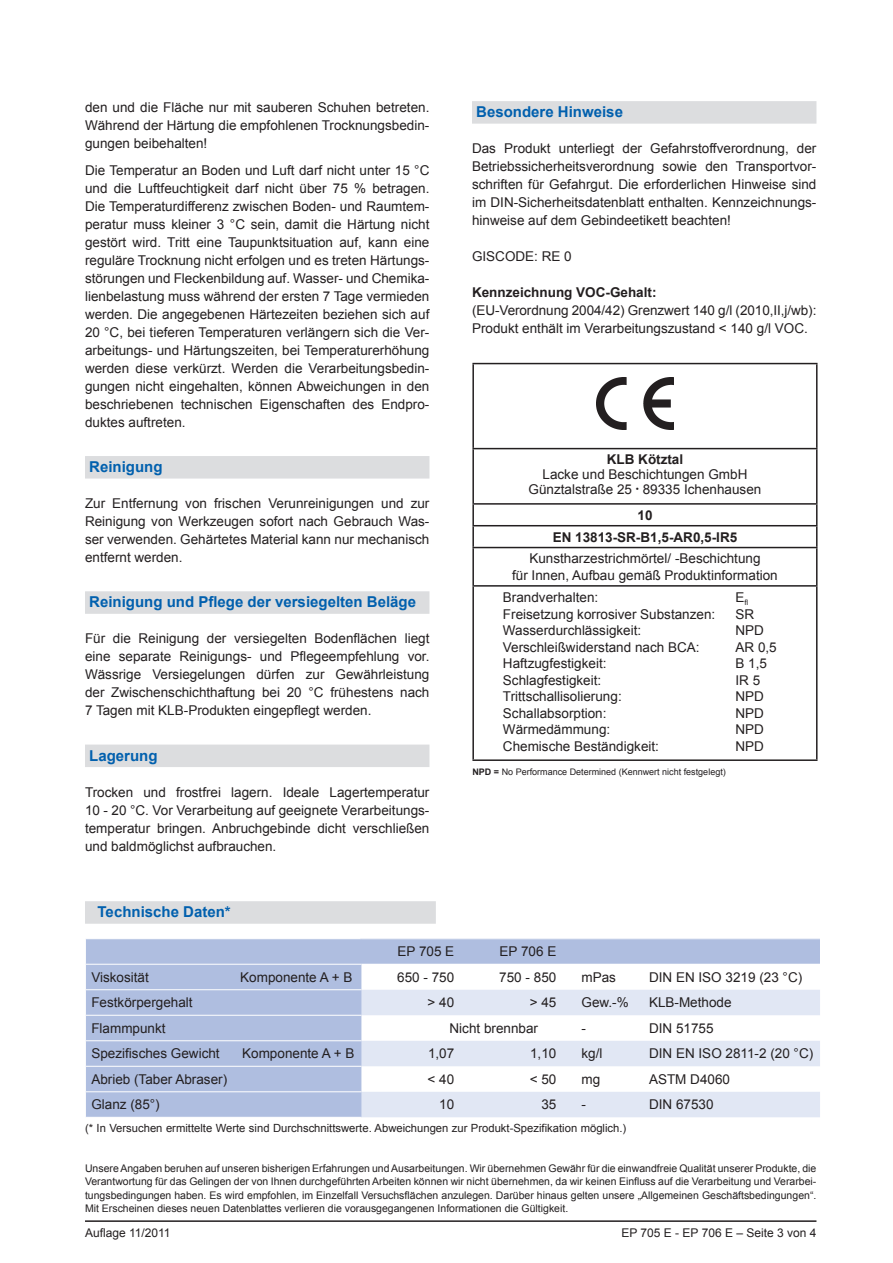
<style>
.page{position:relative;width:893px;height:1263px;background:#fff}
.page>*{position:absolute;margin:0;border:0;box-sizing:border-box;transform-origin:0 0}
.t1{font:700 15px "Arial";color:#0160ae}
.t2{font:13.5px/18px "Arial";color:#231f20;text-align:justify}
.t3{font:700 13.5px/21.9px "Arial";color:#231f20;text-align:center}
.t4{font:12px "Arial";color:#231f20}
.t5{font:11.25px "Arial";color:#231f20}
.t6{font:10.5px/13.5px "Arial";color:#231f20;text-align:justify}
.t7{font:9px "Arial";color:#231f20}
.t8{font:7.5px "Arial";color:#231f20}
.s1{font-weight:700}
</style>
<div class="page">
<hr style="left:85px;top:1220px;width:731px;height:2px;background:#231f20">
<div style="left:85px;top:456px;width:344px;height:23px;background:#dcdddf"></div>
<div style="left:85px;top:591px;width:344px;height:23px;background:#dcdddf"></div>
<div style="left:85px;top:745px;width:344px;height:22px;background:#dcdddf"></div>
<div style="left:472px;top:101px;width:344px;height:23px;background:#dcdddf"></div>
<hr style="left:472px;top:363px;width:345px;height:1px;background:#231f20">
<hr style="left:472px;top:364px;width:2px;height:84px;background:#231f20">
<hr style="left:816px;top:364px;width:1px;height:84px;background:#231f20">
<hr style="left:472px;top:448px;width:345px;height:1px;background:#231f20">
<hr style="left:472px;top:449px;width:2px;height:54px;background:#231f20">
<hr style="left:816px;top:449px;width:1px;height:54px;background:#231f20">
<hr style="left:472px;top:503px;width:345px;height:2px;background:#231f20">
<hr style="left:472px;top:505px;width:2px;height:20px;background:#231f20">
<hr style="left:472px;top:525px;width:345px;height:1px;background:#231f20">
<hr style="left:472px;top:526px;width:2px;height:21px;background:#231f20">
<svg style="left:816px;top:505px;width:1px;height:42px"></svg>
<hr style="left:472px;top:547px;width:345px;height:1px;background:#231f20">
<hr style="left:472px;top:548px;width:2px;height:37px;background:#231f20">
<hr style="left:816px;top:548px;width:1px;height:37px;background:#231f20">
<hr style="left:472px;top:585px;width:345px;height:2px;background:#231f20">
<hr style="left:472px;top:587px;width:2px;height:172px;background:#231f20">
<hr style="left:816px;top:587px;width:1px;height:172px;background:#231f20">
<hr style="left:472px;top:759px;width:345px;height:2px;background:#231f20">
<img style="left:596px;top:378px;width:78px;height:52px">
<div style="left:85px;top:901px;width:351px;height:23px;background:#dcdddf"></div>
<div style="left:361px;top:939px;width:459px;height:25px;background:#afbee0"></div>
<svg style="left:361px;top:990px;width:459px;height:127px;fill:#e1e7f4"></svg>
<div style="left:86px;top:939px;width:275px;height:178px;background:#afbee0"></div>
<hr style="left:85px;top:964px;width:276px;height:1px;background:#fff">
<hr style="left:85px;top:989px;width:276px;height:1px;background:#fff">
<hr style="left:85px;top:1015px;width:276px;height:1px;background:#fff">
<hr style="left:85px;top:1040px;width:276px;height:1px;background:#fff">
<hr style="left:85px;top:1066px;width:276px;height:1px;background:#fff">
<hr style="left:85px;top:1091px;width:276px;height:1px;background:#fff">
<p class="t2" style="left:85px;top:98px;width:346px">den und die Fläche nur mit sauberen Schuhen betreten.<br>Während der Härtung die empfohlenen Trocknungsbedin&shy;gungen beibehalten!</p>
<p class="t2" style="left:85px;top:161px;width:346px">Die Temperatur an Boden und Luft darf nicht unter 15 °C und die Luftfeuchtigkeit darf nicht über 75 % betragen.<br>Die Temperaturdifferenz zwischen Boden- und Raumtem&shy;peratur muss kleiner 3 °C sein, damit die Härtung nicht gestört wird. Tritt eine Taupunktsituation auf, kann eine reguläre Trocknung nicht erfolgen und es treten Härtungs&shy;störungen und Fleckenbildung auf. Wasser- und Chemika&shy;lienbelastung muss während der ersten 7 Tage vermieden werden. Die angegebenen Härtezeiten beziehen sich auf 20 °C, bei tieferen Temperaturen verlängern sich die Ver&shy;arbeitungs- und Härtungszeiten, bei Temperaturerhöhung werden diese verkürzt. Werden die Verarbeitungsbedin&shy;gungen nicht eingehalten, können Abweichungen in den beschriebenen technischen Eigenschaften des Endpro&shy;duktes auftreten.</p>
<p class="t1" style="left:89px;top:459px;width:75px">Reinigung</p>
<p class="t2" style="left:85px;top:495px;width:346px">Zur Entfernung von frischen Verunreinigungen und zur Reinigung von Werkzeugen sofort nach Gebrauch Was&shy;ser verwenden. Gehärtetes Material kann nur mechanisch entfernt werden.</p>
<p class="t1" style="left:89px;top:594px;width:328px">Reinigung und Pflege der versiegelten Beläge</p>
<p class="t2" style="left:85px;top:630px;width:346px">Für die Reinigung der versiegelten Bodenflächen liegt eine separate Reinigungs- und Pflegeempfehlung vor.<br>Wässrige Versiegelungen dürfen zur Gewährleistung der Zwischenschichthaftung bei 20 °C frühestens nach 7 Tagen mit KLB-Produkten eingepflegt werden.</p>
<p class="t1" style="left:89px;top:747px;width:70px">Lagerung</p>
<p class="t2" style="left:85px;top:783px;width:346px">Trocken und frostfrei lagern. Ideale Lagertemperatur 10 - 20 °C. Vor Verarbeitung auf geeignete Verarbeitungs&shy;temperatur bringen. Anbruchgebinde dicht verschließen und baldmöglichst aufbrauchen.</p>
<p class="t1" style="left:98px;top:904px;width:135px">Technische Daten*</p>
<p class="t1" style="left:476px;top:104px;width:148px">Besondere Hinweise</p>
<p class="t2" style="left:472px;top:140px;width:346px">Das Produkt unterliegt der Gefahrstoffverordnung, der Betriebssicherheitsverordnung sowie den Transportvor&shy;schriften für Gefahrgut. Die erforderlichen Hinweise sind im DIN-Sicherheitsdatenblatt enthalten. Kennzeichnungs&shy;hinweise auf dem Gebindeetikett beachten!</p>
<p class="t2" style="left:472px;top:248px;width:101px">GISCODE: RE 0</p>
<p class="t3" style="left:472px;top:282px;width:186px">Kennzeichnung VOC-Gehalt:</p>
<p class="t2" style="left:472px;top:302px;width:346px">(EU-Verordnung 2004/42) Grenzwert 140 g/l (2010,II,j/wb):<br>Produkt enthält im Verarbeitungszustand &lt; 140 g/l VOC.</p>
<p class="t3" style="left:607px;top:449px;width:78px">KLB Kötztal</p>
<p class="t2" style="left:528px;top:467px;width:234px;line-height:15px;text-align:center">Lacke und Beschichtungen GmbH<br>Günztalstraße 25 <sup>•</sup> 89335 Ichenhausen</p>
<p class="t3" style="left:553px;top:504px;width:186px">10<br>EN 13813-SR-B1,5-AR0,5-IR5</p>
<p class="t2" style="left:512px;top:550px;width:267px;line-height:16.5px;text-align:center">Kunstharzestrichmörtel/ -Beschichtung<br>für Innen, Aufbau gemäß Produktinformation</p>
<p class="t2" style="left:503px;top:588px;width:97px">Brandverhalten:</p>
<p class="t8" style="left:735px;top:598px;width:14px"><sup>E</sup>fl</p>
<p class="t2" style="left:503px;top:605px;width:214px">Freisetzung korrosiver Substanzen:</p>
<p class="t2" style="left:735px;top:605px;width:20px">SR</p>
<p class="t2" style="left:503px;top:621px;width:140px">Wasserdurchlässigkeit:</p>
<p class="t2" style="left:735px;top:621px;width:30px">NPD</p>
<p class="t2" style="left:503px;top:638px;width:198px">Verschleißwiderstand nach BCA:</p>
<p class="t2" style="left:735px;top:638px;width:43px">AR 0,5</p>
<p class="t2" style="left:503px;top:654px;width:105px">Haftzugfestigkeit:</p>
<p class="t2" style="left:735px;top:654px;width:33px">B 1,5</p>
<p class="t2" style="left:503px;top:671px;width:100px">Schlagfestigkeit:</p>
<p class="t2" style="left:735px;top:671px;width:26px">IR 5</p>
<p class="t2" style="left:503px;top:687px;width:120px">Trittschallisolierung:</p>
<p class="t2" style="left:735px;top:687px;width:30px">NPD</p>
<p class="t2" style="left:503px;top:704px;width:105px">Schallabsorption:</p>
<p class="t2" style="left:735px;top:704px;width:30px">NPD</p>
<p class="t2" style="left:503px;top:720px;width:109px">Wärmedämmung:</p>
<p class="t2" style="left:735px;top:720px;width:30px">NPD</p>
<p class="t2" style="left:503px;top:737px;width:158px">Chemische Beständigkeit:</p>
<p class="t2" style="left:735px;top:737px;width:30px">NPD</p>
<p class="t7" style="left:472px;top:767px;width:255px"><span class="s1">NPD =</span> No Performance Determined (Kennwert nicht festgelegt)</p>
<p class="t2" style="left:397px;top:943px;width:58px">EP 705 E</p>
<p class="t2" style="left:499px;top:943px;width:58px">EP 706 E</p>
<p class="t2" style="left:397px;top:968px;width:59px">650 - 750</p>
<p class="t2" style="left:499px;top:968px;width:59px">750 - 850</p>
<p class="t2" style="left:581px;top:968px;width:36px">mPas</p>
<p class="t2" style="left:649px;top:968px;width:155px">DIN EN ISO 3219 (23 °C)</p>
<p class="t2" style="left:428px;top:994px;width:28px">&gt; 40</p>
<p class="t2" style="left:530px;top:994px;width:28px">&gt; 45</p>
<p class="t2" style="left:581px;top:994px;width:49px">Gew.-%</p>
<p class="t2" style="left:649px;top:994px;width:84px">KLB-Methode</p>
<p class="t2" style="left:449px;top:1019px;width:90px">Nicht brennbar</p>
<p class="t2" style="left:581px;top:1019px;width:6px">-</p>
<p class="t2" style="left:649px;top:1019px;width:66px">DIN 51755</p>
<p class="t2" style="left:428px;top:1045px;width:28px">1,07</p>
<p class="t2" style="left:530px;top:1045px;width:28px">1,10</p>
<p class="t2" style="left:581px;top:1045px;width:23px">kg/l</p>
<p class="t2" style="left:649px;top:1045px;width:166px">DIN EN ISO 2811-2 (20 °C)</p>
<p class="t2" style="left:428px;top:1070px;width:28px">&lt; 40</p>
<p class="t2" style="left:530px;top:1070px;width:28px">&lt; 50</p>
<p class="t2" style="left:581px;top:1070px;width:20px">mg</p>
<p class="t2" style="left:649px;top:1070px;width:83px">ASTM D4060</p>
<p class="t2" style="left:439px;top:1096px;width:17px">10</p>
<p class="t2" style="left:541px;top:1096px;width:17px">35</p>
<p class="t2" style="left:581px;top:1096px;width:6px">-</p>
<p class="t2" style="left:649px;top:1096px;width:66px">DIN 67530</p>
<p class="t5" style="left:85px;top:1122px;width:543px">(* In Versuchen ermittelte Werte sind Durchschnittswerte. Abweichungen zur Produkt-Spezifikation möglich.)</p>
<p class="t2" style="left:91px;top:968px;width:59px">Viskosität</p>
<p class="t2" style="left:240px;top:968px;width:114px">Komponente A + B</p>
<p class="t2" style="left:91px;top:990px;width:130px;line-height:25.5px;text-align:left">Festkörpergehalt<br>Flammpunkt<br>Spezifisches Gewicht</p>
<p class="t2" style="left:242px;top:1045px;width:114px">Komponente A + B</p>
<p class="t2" style="left:91px;top:1067px;width:137px;line-height:25.5px">Abrieb (Taber Abraser)<br>Glanz (85°)</p>
<p class="t6" style="left:85px;top:1161px;width:733px">Unsere Angaben beruhen auf unseren bisherigen Erfahrungen und Ausarbeitungen. Wir übernehmen Gewähr für die einwandfreie Qualität unserer Produkte, die Verantwortung für das Gelingen der von Ihnen durchgeführten Arbeiten können wir nicht übernehmen, da wir keinen Einfluss auf die Verarbeitung und Verarbei&shy;tungsbedingungen haben. Es wird empfohlen, im Einzelfall Versuchsflächen anzulegen. Darüber hinaus gelten unsere „Allgemeinen Geschäftsbedingungen“.<br>Mit Erscheinen dieses neuen Datenblattes verlieren die vorausgegangenen Informationen die Gültigkeit.</p>
<p class="t4" style="left:85px;top:1227px;width:87px">Auflage 11/2011</p>
<p class="t4" style="left:621px;top:1227px;width:197px">EP 705 E - EP 706 E – Seite 3 von 4</p>
</div>
